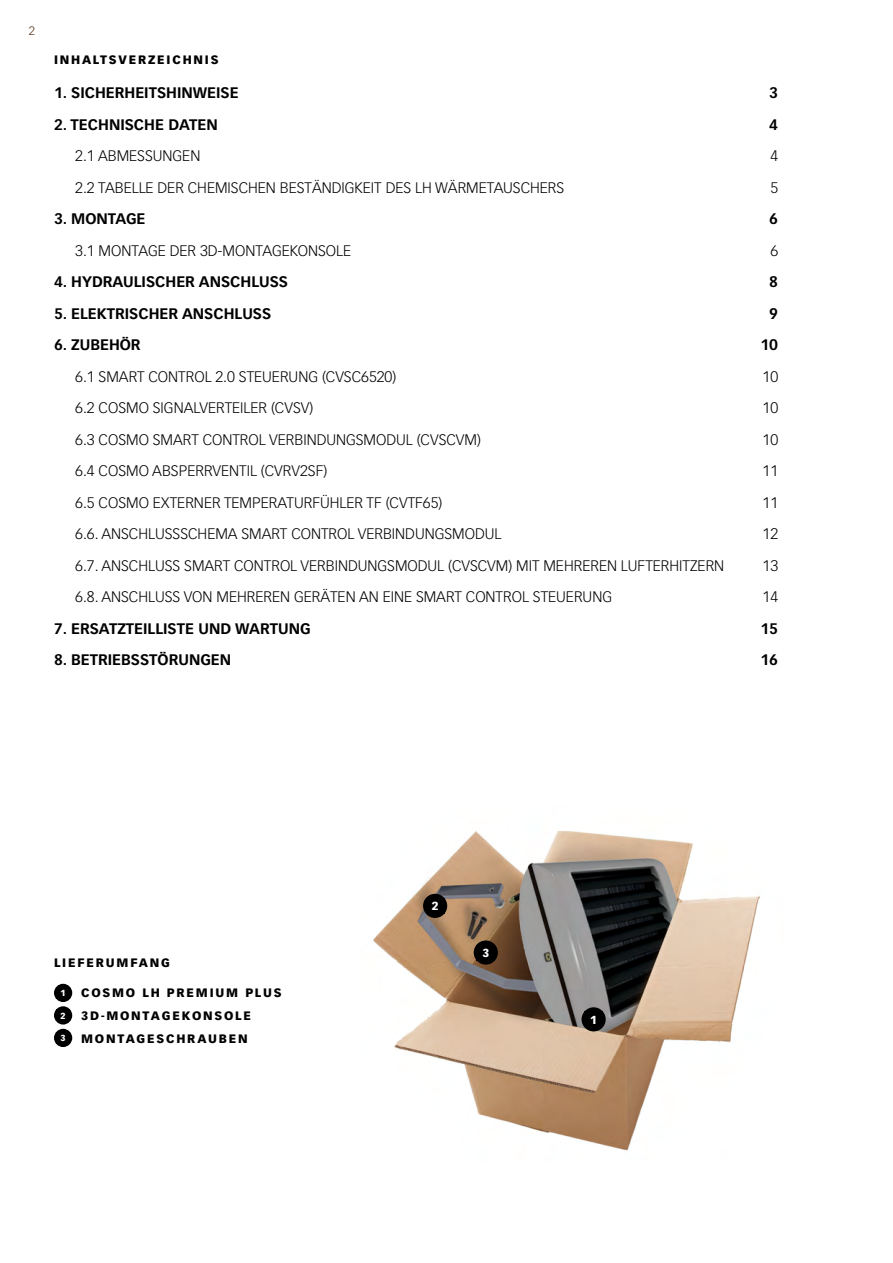
<style>
.page{position:relative;width:893px;height:1263px;background:#fff}
.page>*{position:absolute;margin:0;border:0;box-sizing:border-box;transform-origin:0 0}
.t1{font:300 15px "Vectora LH";color:#000}
.t2{font:700 15px "Vectora LH";color:#000}
.t3{font:900 12px/23px "Vectora LH";letter-spacing:.15em;color:#000}
.t4{font:300 12px "Vectora LH";color:#563218}
.t5{font:900 11.4px "Vectora LH";color:#fff}
.t6{font:900 8.7px "Vectora LH";color:#fff}
</style>
<div class="page">
<img style="left:373px;top:831px;width:387px;height:320px">
<div style="left:581px;top:1007px;width:25px;height:24px;background:#000;border-radius:50%"></div>
<div style="left:54px;top:984px;width:18px;height:18px;background:#000;border-radius:50%"></div>
<div style="left:54px;top:1006px;width:18px;height:18px;background:#000;border-radius:50%"></div>
<div style="left:54px;top:1029px;width:18px;height:18px;background:#000;border-radius:50%"></div>
<div style="left:423px;top:894px;width:24px;height:24px;background:#000;border-radius:50%"></div>
<div style="left:474px;top:940px;width:24px;height:25px;background:#000;border-radius:50%"></div>
<p class="t4" style="left:29px;top:23px;width:8px">2</p>
<p class="t3" style="left:54px;top:48px;width:166px">INHALTSVERZEICHNIS</p>
<p class="t2" style="left:54px;top:84px;width:186px">1. SICHERHEITSHINWEISE</p>
<p class="t2" style="left:769px;top:84px;width:10px">3</p>
<p class="t2" style="left:54px;top:115px;width:165px">2. TECHNISCHE DATEN</p>
<p class="t2" style="left:769px;top:115px;width:10px">4</p>
<p class="t1" style="left:75px;top:147px;width:127px">2.1 ABMESSUNGEN</p>
<p class="t1" style="left:770px;top:147px;width:9px">4</p>
<p class="t1" style="left:75px;top:179px;width:491px">2.2 TABELLE DER CHEMISCHEN BESTÄNDIGKEIT DES LH WÄRMETAUSCHERS</p>
<p class="t1" style="left:770px;top:179px;width:9px">5</p>
<p class="t2" style="left:54px;top:210px;width:93px">3. MONTAGE</p>
<p class="t2" style="left:769px;top:210px;width:10px">6</p>
<p class="t1" style="left:75px;top:242px;width:277px">3.1 MONTAGE DER 3D-MONTAGEKONSOLE</p>
<p class="t1" style="left:770px;top:242px;width:9px">6</p>
<p class="t2" style="left:54px;top:273px;width:235px">4. HYDRAULISCHER ANSCHLUSS</p>
<p class="t2" style="left:769px;top:273px;width:10px">8</p>
<p class="t2" style="left:54px;top:304px;width:219px">5. ELEKTRISCHER ANSCHLUSS</p>
<p class="t2" style="left:769px;top:304px;width:10px">9</p>
<p class="t2" style="left:54px;top:336px;width:88px">6. ZUBEHÖR</p>
<p class="t2" style="left:760px;top:336px;width:19px">10</p>
<p class="t1" style="left:75px;top:368px;width:323px">6.1 SMART CONTROL 2.0 STEUERUNG (CVSC6520)</p>
<p class="t1" style="left:763px;top:368px;width:17px">10</p>
<p class="t1" style="left:75px;top:399px;width:240px">6.2 COSMO SIGNALVERTEILER (CVSV)</p>
<p class="t1" style="left:763px;top:399px;width:17px">10</p>
<p class="t1" style="left:75px;top:431px;width:407px">6.3 COSMO SMART CONTROL VERBINDUNGSMODUL (CVSCVM)</p>
<p class="t1" style="left:763px;top:431px;width:17px">10</p>
<p class="t1" style="left:75px;top:462px;width:254px">6.4 COSMO ABSPERRVENTIL (CVRV2SF)</p>
<p class="t1" style="left:763px;top:462px;width:17px">11</p>
<p class="t1" style="left:75px;top:494px;width:369px">6.5 COSMO EXTERNER TEMPERATURFÜHLER TF (CVTF65)</p>
<p class="t1" style="left:763px;top:494px;width:17px">11</p>
<p class="t1" style="left:75px;top:525px;width:428px">6.6. ANSCHLUSSSCHEMA SMART CONTROL VERBINDUNGSMODUL</p>
<p class="t1" style="left:763px;top:525px;width:17px">12</p>
<p class="t1" style="left:75px;top:557px;width:650px">6.7. ANSCHLUSS SMART CONTROL VERBINDUNGSMODUL (CVSCVM) MIT MEHREREN LUFTERHITZERN</p>
<p class="t1" style="left:763px;top:557px;width:17px">13</p>
<p class="t1" style="left:75px;top:588px;width:538px">6.8. ANSCHLUSS VON MEHREREN GERÄTEN AN EINE SMART CONTROL STEUERUNG</p>
<p class="t1" style="left:763px;top:588px;width:17px">14</p>
<p class="t2" style="left:54px;top:619px;width:258px">7. ERSATZTEILLISTE UND WARTUNG</p>
<p class="t2" style="left:760px;top:619px;width:19px">15</p>
<p class="t2" style="left:54px;top:651px;width:179px">8. BETRIEBSSTÖRUNGEN</p>
<p class="t2" style="left:760px;top:651px;width:19px">16</p>
<p class="t3" style="left:54px;top:951px;width:118px">LIEFERUMFANG</p>
<p class="t6" style="left:61px;top:988px;width:7px">1</p>
<p class="t6" style="left:61px;top:1010px;width:7px">2</p>
<p class="t6" style="left:61px;top:1033px;width:7px">3</p>
<p class="t3" style="left:81px;top:981px;width:202px">COSMO LH PREMIUM PLUS<br>3D-MONTAGEKONSOLE<br>MONTAGESCHRAUBEN</p>
<p class="t5" style="left:432px;top:899px;width:8px">2</p>
<p class="t5" style="left:482px;top:946px;width:8px">3</p>
<p class="t5" style="left:590px;top:1013px;width:8px">1</p>
</div>
